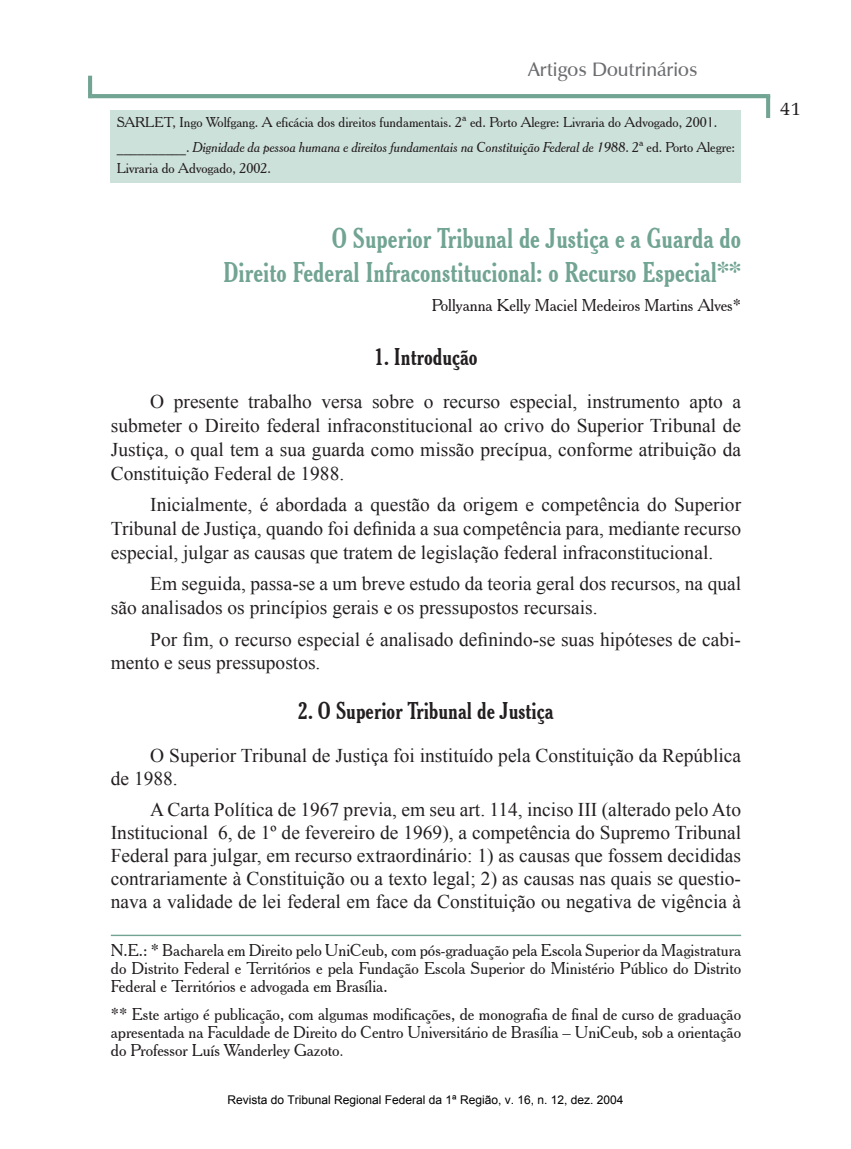
<style>
.page{position:relative;width:851px;height:1149px;background:#fff}
.page>*{position:absolute;margin:0;border:0;box-sizing:border-box;transform-origin:0 0}
.t1{font:700 condensed 27.75px/33.5px "Cheltenham BT";color:#71a492;text-align:right}
.t2{font:700 condensed 23.55px "Cheltenham BT";color:#231f20}
.t3{font:19.5px/23.7px "Times New Roman";color:#231f20;text-align:justify}
.t4{font:600 19.5px "Zapf Humanist 601 BT";color:#6c6d70}
.t5{font:19.5px "Zapf Elliptical 711 BT";color:#231f20}
.t6{font:16.65px/18px "Cheltenham BT";color:#231f20;text-align:justify}
.t7{font:13.95px/25.5px "Cheltenham BT";color:#231f20}
.t8{font:12px "Arial";color:#000}
.s1{font-style:italic}
.s2{font-size:13.95px}
</style>
<div class="page">
<hr style="left:88px;top:76px;width:4px;height:22px;background:#71a492">
<hr style="left:92px;top:94px;width:678px;height:4px;background:#71a492">
<svg style="left:766px;top:95px;width:4px;height:23px"></svg>
<div style="left:111px;top:110px;width:630px;height:73px;background:#cde1db"></div>
<hr style="left:111px;top:934px;width:630px;height:1px;background:#71a492">
<p class="t4" style="left:528px;top:58px;width:171px">Artigos Doutrinários</p>
<p class="t7" style="left:117px;top:109px;width:620px">SARLET, Ingo Wolfgang. A eficácia dos direitos fundamentais. 2ª ed. Porto Alegre: Livraria do Advogado, 2001. __________. <span class="s1">Dignidade da pessoa humana e direitos fundamentais na Constituição Federal de 1988</span>. 2ª ed. Porto Alegre:</p>
<p class="t7" style="left:117px;top:155px;width:156px">Livraria do Advogado, 2002.</p>
<h1 class="t1" style="left:223px;top:221px;width:519px">O Superior Tribunal de Justiça e a Guarda do<br>Direito Federal Infraconstitucional: o Recurso Especial**</h1>
<p class="t6" style="left:431px;top:296px;width:311px">Pollyanna Kelly Maciel Medeiros Martins Alves*</p>
<p class="t2" style="left:374px;top:342px;width:105px">1. Introdução</p>
<p class="t3" style="left:111px;top:389px;width:631px;text-indent:39px">O presente trabalho versa sobre o recurso especial, instrumento apto a submeter o Direito federal infraconstitucional ao crivo do Superior Tribunal de Justiça, o qual tem a sua guarda como missão precípua, conforme atribuição da Constituição Federal de 1988.</p>
<p class="t3" style="left:111px;top:492px;width:631px;text-indent:39px">Inicialmente, é abordada a questão da origem e competência do Superior Tribunal de Justiça, quando foi definida a sua competência para, mediante recurso especial, julgar as causas que tratem de legislação federal infraconstitucional.</p>
<p class="t3" style="left:111px;top:571px;width:631px;text-indent:39px">Em seguida, passa-se a um breve estudo da teoria geral dos recursos, na qual são analisados os princípios gerais e os pressupostos recursais.</p>
<p class="t3" style="left:111px;top:626px;width:631px;text-indent:39px">Por fim, o recurso especial é analisado definindo-se suas hipóteses de cabi&shy;mento e seus pressupostos.</p>
<p class="t2" style="left:298px;top:696px;width:257px">2. O Superior Tribunal de Justiça</p>
<p class="t3" style="left:111px;top:743px;width:631px;line-height:23.1px;text-indent:39px">O Superior Tribunal de Justiça foi instituído pela Constituição da República de 1988.</p>
<p class="t3" style="left:111px;top:797px;width:631px;line-height:23.1px;text-indent:39px">A Carta Política de 1967 previa, em seu art. 114, inciso III (alterado pelo Ato Institucional 6, de 1º de fevereiro de 1969), a competência do Supremo Tribunal Federal para julgar, em recurso extraordinário: 1) as causas que fossem decididas contrariamente à Constituição ou a texto legal; 2) as causas nas quais se questio&shy;nava a validade de lei federal em face da Constituição ou negativa de vigência à</p>
<p class="t6" style="left:111px;top:940px;width:631px">N.E.: * Bacharela em Direito pelo UniCeub, com pós-graduação pela Escola Superior da Magistratura do Distrito Federal e Territórios e pela Fundação Escola Superior do Ministério Público do Distrito Federal e Territórios e advogada em Brasília.</p>
<p class="t6" style="left:111px;top:1004px;width:631px">** Este artigo é publicação, com algumas modificações, de monografia de final de curso de graduação apresentada na Faculdade de Direito do Centro Universitário de Brasília – UniCeub, sob a orientação do Professor Luís Wanderley Gazoto<span class="s2">.</span></p>
<p class="t8" style="left:227px;top:1091px;width:398px">Revista do Tribunal Regional Federal da 1ª Região, v. 16, n. 12, dez. 2004</p>
<p class="t5" style="left:779px;top:96px;width:23px">41</p>
</div>
